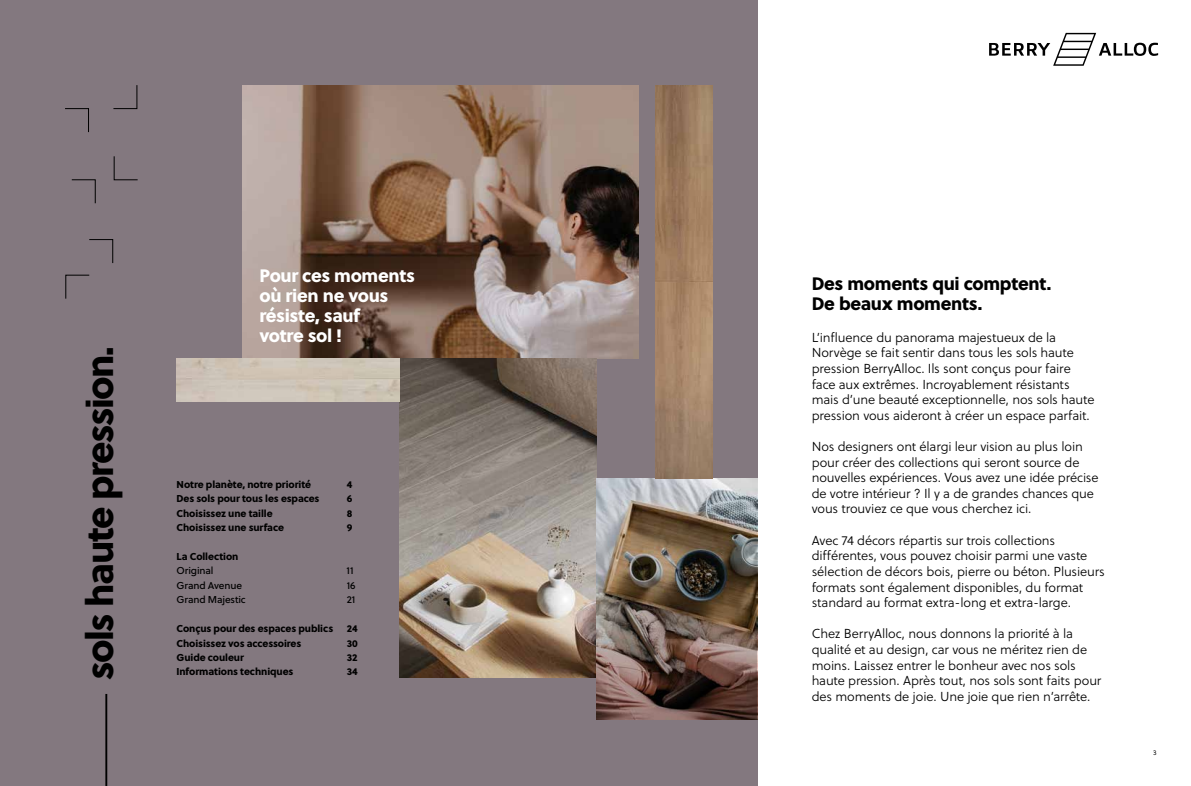
<style>
.page{position:relative;width:1191px;height:786px;background:#fff}
.page>*{position:absolute;margin:0;border:0;box-sizing:border-box;transform-origin:0 0}
.t1{font:37.6px "Soleil Xb";letter-spacing:-.04em;color:#000}
.t2{font:18px/20px "Soleil Xb";letter-spacing:-.02em;color:#fff}
.t3{font:18px/20px "Soleil Xb";letter-spacing:-.02em;color:#000}
.t4{font:13px/15.6px "Soleil Lt";letter-spacing:-.01em;color:#000}
.t5{font:10px "Soleil Xb";letter-spacing:-.01em;color:#000}
.t6{font:10px "Soleil Bk";letter-spacing:-.01em;color:#000}
.t7{font:8px "Soleil Lt";color:#000}
</style>
<div class="page">
<div style="left:0;top:0;width:757px;height:785px;background:#83787f"></div>
<hr style="left:105px;top:693px;width:2px;height:92px;background:#000">
<svg style="left:989px;top:33px;width:169px;height:33px"></svg>
<img style="left:242px;top:85px;width:396px;height:273px">
<img style="left:399px;top:358px;width:197px;height:319px">
<img style="left:596px;top:478px;width:161px;height:241px">
<svg style="left:65px;top:85px;width:73px;height:214px"></svg>
<img style="left:176px;top:358px;width:223px;height:43px">
<img style="left:656px;top:85px;width:56px;height:393px">
<h1 class="t1" style="left:70px;top:679px;width:334px;rotate:-90deg">sols haute pression.</h1>
<h2 class="t2" style="left:259px;top:264px;width:157px">Pour ces moments où rien ne vous résiste, sauf<br>votre sol !</h2>
<h2 class="t3" style="left:811px;top:273px;width:241px">Des moments qui comptent.<br>De beaux moments.</h2>
<p class="t4" style="left:811px;top:329px;width:284px">L’influence du panorama majestueux de la Norvège se fait sentir dans tous les sols haute pression BerryAlloc. Ils sont conçus pour faire face aux extrêmes. Incroyablement résistants mais d’une beauté exceptionnelle, nos sols haute pression vous aideront à créer un espace parfait.</p>
<p class="t4" style="left:811px;top:438px;width:288px">Nos designers ont élargi leur vision au plus loin pour créer des collections qui seront source de nouvelles expériences. Vous avez une idée précise de votre intérieur ? Il y a de grandes chances que vous trouviez ce que vous cherchez ici.</p>
<p class="t4" style="left:811px;top:532px;width:295px">Avec 74 décors répartis sur trois collections différentes, vous pouvez choisir parmi une vaste sélection de décors bois, pierre ou béton. Plusieurs formats sont également disponibles, du format standard au format extra-long et extra-large.</p>
<p class="t4" style="left:811px;top:625px;width:291px">Chez BerryAlloc, nous donnons la priorité à la qualité et au design, car vous ne méritez rien de moins. Laissez entrer le bonheur avec nos sols haute pression. Après tout, nos sols sont faits pour des moments de joie. Une joie que rien n’arrête.</p>
<p class="t5" style="left:176px;top:476px;width:136px">Notre planète, notre priorité</p>
<p class="t5" style="left:347px;top:476px;width:7px">4</p>
<p class="t5" style="left:176px;top:490px;width:144px">Des sols pour tous les espaces</p>
<p class="t5" style="left:347px;top:490px;width:7px">6</p>
<p class="t5" style="left:176px;top:505px;width:98px">Choisissez une taille</p>
<p class="t5" style="left:347px;top:505px;width:7px">8</p>
<p class="t5" style="left:176px;top:519px;width:109px">Choisissez une surface</p>
<p class="t5" style="left:347px;top:519px;width:7px">9</p>
<p class="t5" style="left:176px;top:548px;width:63px">La Collection</p>
<p class="t6" style="left:176px;top:563px;width:38px">Original</p>
<p class="t6" style="left:347px;top:563px;width:8px">11</p>
<p class="t6" style="left:176px;top:577px;width:67px">Grand Avenue</p>
<p class="t6" style="left:347px;top:577px;width:10px">16</p>
<p class="t6" style="left:176px;top:592px;width:71px">Grand Majestic</p>
<p class="t6" style="left:347px;top:592px;width:10px">21</p>
<p class="t5" style="left:176px;top:620px;width:158px">Conçus pour des espaces publics</p>
<p class="t5" style="left:347px;top:620px;width:12px">24</p>
<p class="t5" style="left:176px;top:634px;width:126px">Choisissez vos accessoires</p>
<p class="t5" style="left:347px;top:634px;width:13px">30</p>
<p class="t5" style="left:176px;top:649px;width:69px">Guide couleur</p>
<p class="t5" style="left:347px;top:649px;width:12px">32</p>
<p class="t5" style="left:176px;top:663px;width:118px">Informations techniques</p>
<p class="t5" style="left:347px;top:663px;width:13px">34</p>
<p class="t7" style="left:1153px;top:746px;width:5px">3</p>
</div>
